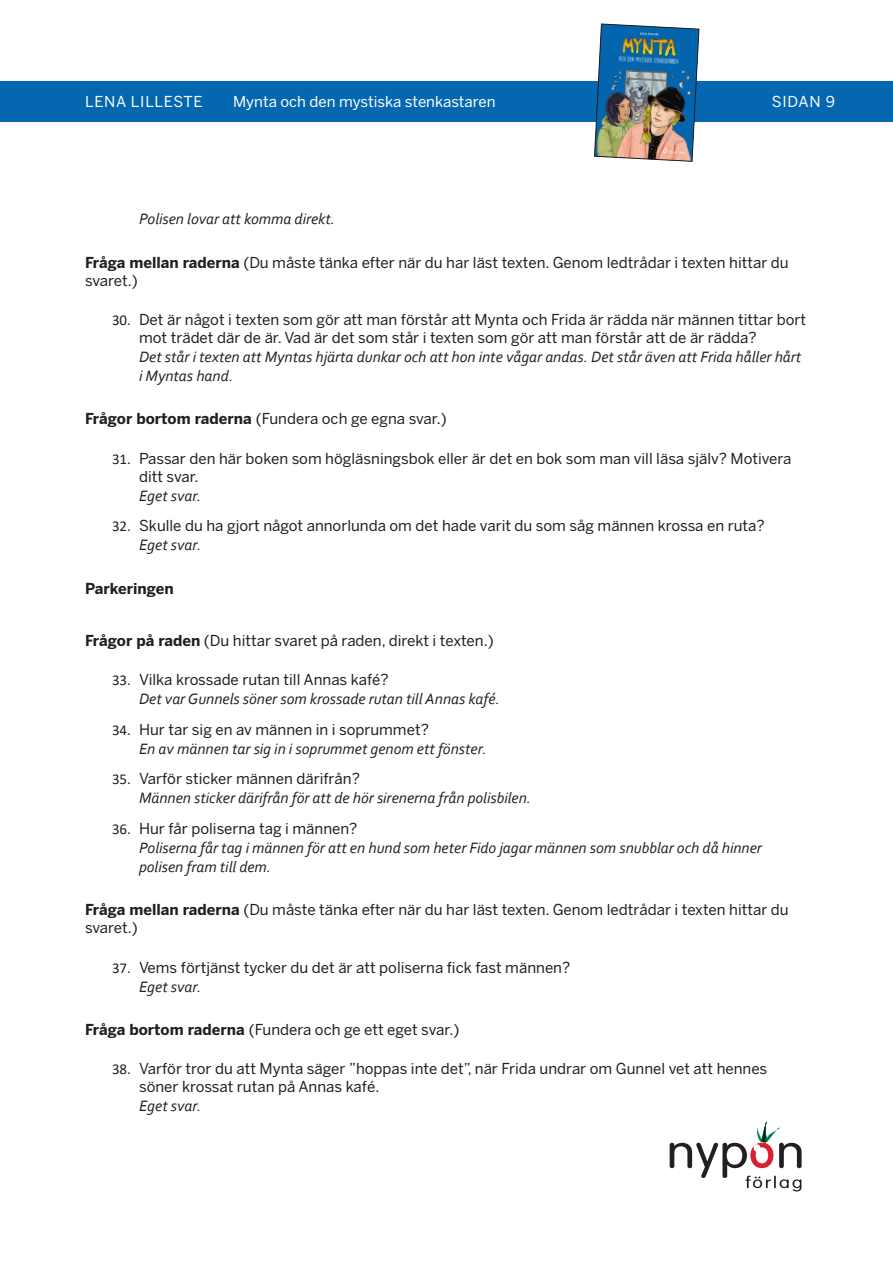
<style>
.page{position:relative;width:893px;height:1263px;background:#fff}
.page>*{position:absolute;margin:0;border:0;box-sizing:border-box;transform-origin:0 0}
.Svar{font:italic 15.75px/18.9px "Corbel";color:#231f20}
.Mellanrubrik{font:15px/18px "Benton Sans";color:#231f20}
.t1{font:15px "Benton Sans";color:#fff}
.t2{font:15px "Benton Sans";letter-spacing:.05em;color:#fff}
.Mellanrubrik-2{font:700 15px "Benton Sans";color:#231f20}
.s1{font-weight:700}
.s2{font-family:"Calibri"}
</style>
<div class="page">
<div style="left:0;top:81px;width:893px;height:40px;background:#0567b0"></div>
<svg style="left:670px;top:1121px;width:132px;height:70px"></svg>
<img style="left:594px;top:23px;width:105px;height:139px">
<p class="t2" style="left:85px;top:93px;width:119px">LENA LILLESTE</p>
<p class="t1" style="left:233px;top:93px;width:264px">Mynta och den mystiska stenkastaren</p>
<p class="t1" style="left:772px;top:93px;width:65px">SIDAN 9</p>
<p class="Svar" style="left:139px;top:209px;width:197px">Polisen lovar att komma direkt.</p>
<p class="Mellanrubrik" style="left:85px;top:254px;width:705px"><span class="s1">Fråga mellan raderna</span> (Du måste tänka efter när du har läst texten. Genom ledtrådar i texten hittar du svaret.)</p>
<p class="Mellanrubrik" style="left:139px;top:311px;width:669px;text-indent:-27px"><span class="s2">30.</span> Det är något i texten som gör att man förstår att Mynta och Frida är rädda när männen tittar bort mot trädet där de är. Vad är det som står i texten som gör att man förstår att de är rädda?</p>
<p class="Svar" style="left:139px;top:347px;width:664px">Det står i texten att Myntas hjärta dunkar och att hon inte vågar andas. Det står även att Frida håller hårt i Myntas hand.</p>
<p class="Mellanrubrik" style="left:85px;top:410px;width:363px"><span class="s1">Frågor bortom raderna</span> (Fundera och ge egna svar.)</p>
<p class="Mellanrubrik" style="left:139px;top:449px;width:654px;text-indent:-27px"><span class="s2">31.</span> Passar den här boken som högläsningsbok eller är det en bok som man vill läsa själv? Motivera ditt svar.</p>
<p class="Svar" style="left:139px;top:485px;width:64px">Eget svar.</p>
<p class="Mellanrubrik" style="left:112px;top:517px;width:654px"><span class="s2">32.</span> Skulle du ha gjort något annorlunda om det hade varit du som såg männen krossa en ruta?</p>
<p class="Svar" style="left:139px;top:535px;width:64px">Eget svar.</p>
<p class="Mellanrubrik-2" style="left:85px;top:580px;width:90px">Parkeringen</p>
<p class="Mellanrubrik" style="left:85px;top:632px;width:410px"><span class="s1">Frågor på raden</span> (Du hittar svaret på raden, direkt i texten.)</p>
<p class="Mellanrubrik" style="left:112px;top:671px;width:278px"><span class="s2">33.</span> Vilka krossade rutan till Annas kafé?</p>
<p class="Svar" style="left:139px;top:689px;width:362px">Det var Gunnels söner som krossade rutan till Annas kafé.</p>
<p class="Mellanrubrik" style="left:112px;top:720px;width:318px"><span class="s2">34.</span> Hur tar sig en av männen in i soprummet?</p>
<p class="Svar" style="left:139px;top:738px;width:349px">En av männen tar sig in i soprummet genom ett fönster.</p>
<p class="Mellanrubrik" style="left:112px;top:770px;width:249px"><span class="s2">35.</span> Varför sticker männen därifrån?</p>
<p class="Svar" style="left:139px;top:788px;width:393px">Männen sticker därifrån för att de hör sirenerna från polisbilen.</p>
<p class="Mellanrubrik" style="left:112px;top:820px;width:247px"><span class="s2">36.</span> Hur får poliserna tag i männen?</p>
<p class="Svar" style="left:139px;top:838px;width:624px">Poliserna får tag i männen för att en hund som heter Fido jagar männen som snubblar och då hinner polisen fram till dem.</p>
<p class="Mellanrubrik" style="left:85px;top:901px;width:705px"><span class="s1">Fråga mellan raderna</span> (Du måste tänka efter när du har läst texten. Genom ledtrådar i texten hittar du svaret.)</p>
<p class="Mellanrubrik" style="left:112px;top:958px;width:460px"><span class="s2">37.</span> Vems förtjänst tycker du det är att poliserna fick fast männen?</p>
<p class="Svar" style="left:139px;top:976px;width:64px">Eget svar.</p>
<p class="Mellanrubrik" style="left:85px;top:1021px;width:376px"><span class="s1">Fråga bortom raderna</span> (Fundera och ge ett eget svar.)</p>
<p class="Mellanrubrik" style="left:139px;top:1060px;width:630px;text-indent:-27px"><span class="s2">38.</span> Varför tror du att Mynta säger ”hoppas inte det”, när Frida undrar om Gunnel vet att hennes söner krossat rutan på Annas kafé.</p>
<p class="Svar" style="left:139px;top:1096px;width:64px">Eget svar.</p>
</div>
